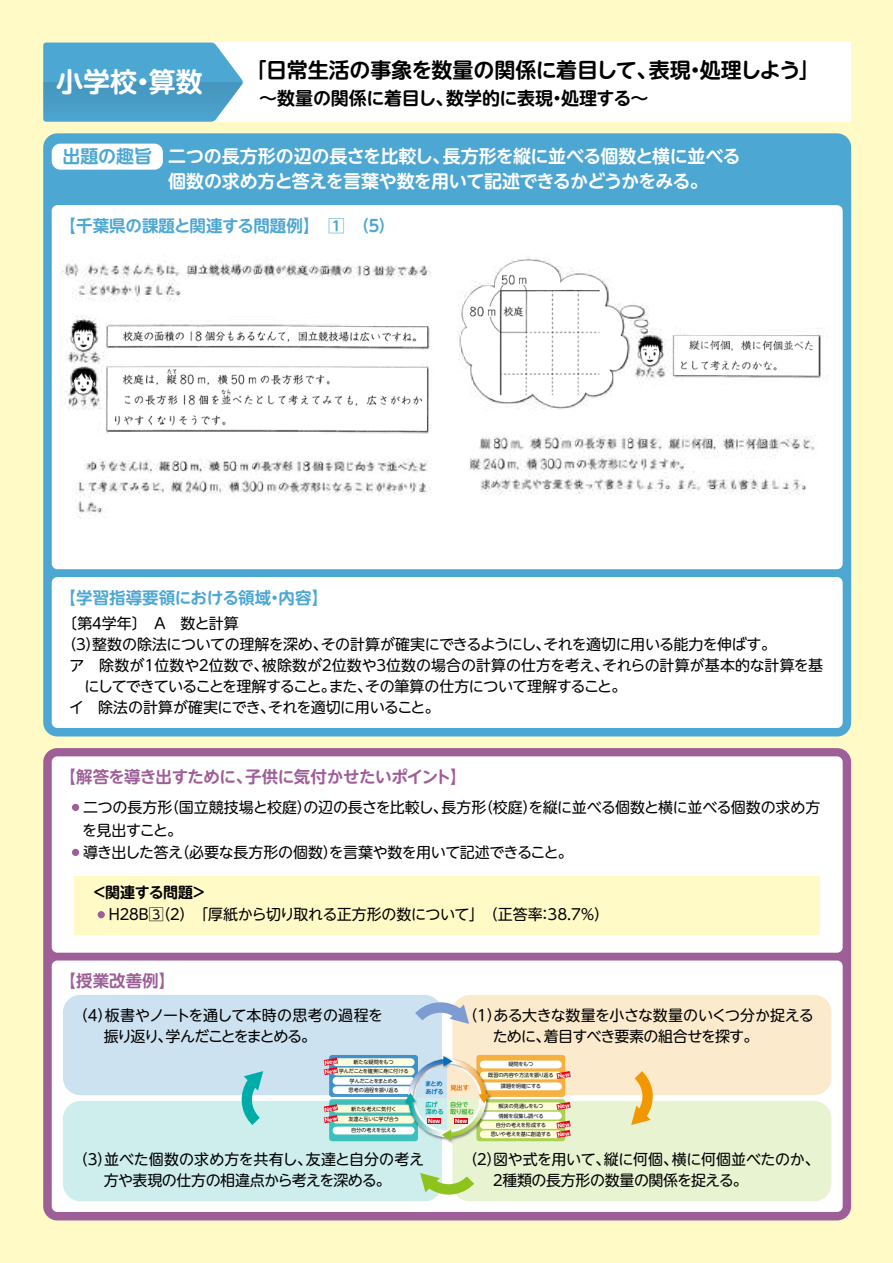
<style>
.page{position:relative;width:893px;height:1263px;background:#fffac6}
.page>*{position:absolute;margin:0;border:0;box-sizing:border-box;transform-origin:0 0}
.t1{font:700 27px "UD Shin M Go Pr 6 N De";color:#fff}
.t2{font:700 21px "UD Shin M Go Pr 6 N De";letter-spacing:-.005em;color:#000}
.t3{font:700 18px/25.5px "UD Shin M Go Pr 6 N De";letter-spacing:-.025em;color:#fff}
.t4{font:700 18px "UD Shin M Go Pr 6 N De";letter-spacing:-.005em;color:#000}
.t5{font:700 18px "UD Shin M Go Pr 6 N De";color:#4da7d3}
.t6{font:700 16.5px "UD Shin M Go Pr 6 N De";color:#4da7d3}
.t7{font:700 16.5px "UD Shin M Go Pr 6 N De";letter-spacing:-.025em;color:#9e5f99}
.t8{font:15px/21px "UD Shin M Go Pr 6 N";letter-spacing:-.03em;color:#000}
.t9{font:15px/21px "UD Shin M Go Pr 6 N";letter-spacing:-.05em;color:#000}
.t10{font:15px/22.5px "UD Shin M Go Pr 6 N";letter-spacing:-.01em;color:#000}
.t11{font:15px "UD Shin M Go Pr 6 N";letter-spacing:-.005em;color:#000}
.t12{font:15px "UD Shin M Go Pr 6 N";letter-spacing:-.065em;color:#000}
.t13{font:700 15px "UD Shin M Go Pr 6 N De";letter-spacing:-.025em;color:#000}
.t14{font:700 6.3px/7.2px "UD Shin M Go Pr 6 N De";letter-spacing:-.025em;color:#44b034}
.t15{font:700 6.3px/7.2px "UD Shin M Go Pr 6 N De";letter-spacing:-.055em;color:#036eb8}
.t16{font:700 6.3px/7.2px "UD Shin M Go Pr 6 N De";color:#00a39e}
.t17{font:700 6.3px "UD Shin M Go Pr 6 N De";color:#ec6c00}
.t18{font:5.25px/9.3px "UD Shin M Go Pr 6 N";letter-spacing:-.04em;color:#000;text-align:center}
.t19{font:700 5.25px/9.1px "UD Shin Go Pr 6 N";color:#fff;text-align:center}
.s1{color:#9e5f99}
</style>
<div class="page">
<div style="left:211px;top:43px;width:640px;height:79px;background:#fff"></div>
<div style="left:43px;top:133px;width:808px;height:603px;background:#4da7d3;border-radius:14px"></div>
<div style="left:52px;top:205px;width:791px;height:364px;background:#fff;border-radius:6px"></div>
<div style="left:52px;top:577px;width:791px;height:151px;background:#fff;border-radius:6px"></div>
<div style="left:43px;top:748px;width:808px;height:472px;background:#9e5f99;border-radius:14px"></div>
<div style="left:52px;top:756px;width:791px;height:197px;background:#fff;border-radius:6px"></div>
<div style="left:52px;top:960px;width:791px;height:252px;background:#fff;border-radius:6px"></div>
<div style="left:63px;top:995px;width:379px;height:100px;background:#cde2f1;border-radius:18px"></div>
<div style="left:63px;top:1101px;width:379px;height:100px;background:#cdeeed;border-radius:18px"></div>
<div style="left:452px;top:995px;width:379px;height:100px;background:#fceacd;border-radius:18px"></div>
<div style="left:452px;top:1101px;width:379px;height:100px;background:#e8f3d2;border-radius:18px"></div>
<svg style="left:43px;top:43px;width:200px;height:79px;background:#58a8cf"></svg>
<div style="left:52px;top:144px;width:111px;height:26px;background:#fff;border-radius:9px"></div>
<div style="left:66px;top:798px;width:19px;height:19px;border:6px solid #fff;border-radius:50%"></div>
<div style="left:66px;top:843px;width:19px;height:19px;border:6px solid #fff;border-radius:50%"></div>
<div style="left:74px;top:876px;width:746px;height:58px;background:#fffac6"></div>
<div style="left:92px;top:905px;width:19px;height:19px;border:6px solid #fffac6;border-radius:50%"></div>
<img style="left:51px;top:254px;width:801px;height:265px">
<svg style="left:329px;top:1055px;width:89px;height:42px"></svg>
<div style="left:333px;top:1058px;width:82px;height:8px;background:#fffcda;border-radius:4px"></div>
<div style="left:333px;top:1067px;width:82px;height:8px;background:#fffcda;border-radius:4px"></div>
<div style="left:333px;top:1077px;width:82px;height:8px;background:#fff;border-radius:4px"></div>
<div style="left:333px;top:1086px;width:82px;height:8px;background:#fff;border-radius:4px"></div>
<svg style="left:329px;top:1099px;width:89px;height:42px"></svg>
<div style="left:333px;top:1105px;width:82px;height:7px;background:#fffcda;border-radius:4px"></div>
<div style="left:333px;top:1116px;width:82px;height:7px;background:#fffcda;border-radius:4px"></div>
<div style="left:333px;top:1126px;width:82px;height:8px;background:#fff;border-radius:4px"></div>
<svg style="left:476px;top:1055px;width:89px;height:42px"></svg>
<div style="left:480px;top:1060px;width:82px;height:8px;background:#fff;border-radius:4px"></div>
<div style="left:480px;top:1071px;width:82px;height:8px;background:#fffcda;border-radius:4px"></div>
<div style="left:480px;top:1082px;width:82px;height:8px;background:#fff;border-radius:4px"></div>
<svg style="left:476px;top:1099px;width:89px;height:42px"></svg>
<div style="left:480px;top:1102px;width:82px;height:8px;background:#fffcda;border-radius:4px"></div>
<div style="left:480px;top:1112px;width:82px;height:7px;background:#fff;border-radius:4px"></div>
<div style="left:480px;top:1121px;width:82px;height:8px;background:#fffcda;border-radius:4px"></div>
<div style="left:480px;top:1130px;width:82px;height:8px;background:#fffcda;border-radius:4px"></div>
<img style="left:403px;top:1054px;width:90px;height:89px">
<img style="left:405px;top:1056px;width:84px;height:84px">
<div style="left:454px;top:1118px;width:14px;height:6px;background:#e50011"></div>
<div style="left:427px;top:1118px;width:14px;height:6px;background:#e50011"></div>
<svg style="left:556px;top:1120px;width:15px;height:18px"></svg>
<svg style="left:631px;top:1071px;width:24px;height:54px"></svg>
<svg style="left:420px;top:1173px;width:54px;height:21px"></svg>
<svg style="left:239px;top:1071px;width:24px;height:54px"></svg>
<svg style="left:415px;top:1002px;width:54px;height:22px"></svg>
<svg style="left:556px;top:1071px;width:15px;height:8px"></svg>
<svg style="left:556px;top:1102px;width:15px;height:8px"></svg>
<svg style="left:324px;top:1104px;width:14px;height:19px"></svg>
<svg style="left:324px;top:1058px;width:14px;height:17px"></svg>
<h1 class="t1" style="left:56px;top:59px;width:148px">小学校・算数</h1>
<h2 class="t2" style="left:245px;top:52px;width:576px">「日常生活の事象を数量の関係に着目して、表現・処理しよう」</h2>
<p class="t4" style="left:259px;top:83px;width:391px">～数量の関係に着目し、数学的に表現・処理する～</p>
<p class="t5" style="left:62px;top:141px;width:91px">出題の趣旨</p>
<p class="t3" style="left:168px;top:142px;width:574px">二つの長方形の辺の長さを比較し、長方形を縦に並べる個数と横に並べる個数の求め方と答えを言葉や数を用いて記述できるかどうかをみる。</p>
<p class="t6" style="left:59px;top:211px;width:337px">【千葉県の課題と関連する問題例】　1 （５）</p>
<p class="t6" style="left:59px;top:583px;width:270px">【学習指導要領における領域・内容】</p>
<p class="t12" style="left:62px;top:611px;width:178px">〔第４学年〕　Ａ　数と計算</p>
<p class="t8" style="left:62px;top:633px;width:716px">（３）整数の除法についての理解を深め、その計算が確実にできるようにし、それを適切に用いる能力を伸ばす。</p>
<p class="t11" style="left:70px;top:653px;width:755px">ア　除数が1位数や２位数で、被除数が２位数や３位数の場合の計算の仕方を考え、それらの計算が基本的な計算を基</p>
<p class="t9" style="left:85px;top:675px;width:543px">にしてできていることを理解すること。また、その筆算の仕方について理解すること。</p>
<p class="t8" style="left:69px;top:696px;width:372px">イ　除法の計算が確実にでき、それを適切に用いること。</p>
<p class="t7" style="left:59px;top:763px;width:409px">【解答を導き出すために、子供に気付かせたいポイント】</p>
<p class="t10" style="left:68px;top:795px;width:754px"><span class="s1">●</span>二つの長方形（国立競技場と校庭）の辺の長さを比較し、長方形（校庭）を縦に並べる個数と横に並べる個数の求め方　を見出すこと。</p>
<p class="t8" style="left:68px;top:841px;width:506px"><span class="s1">●</span>導き出した答え（必要な長方形の個数）を言葉や数を用いて記述できること。</p>
<p class="t13" style="left:92px;top:879px;width:116px">＜関連する問題＞</p>
<p class="t8" style="left:94px;top:903px;width:517px"><span class="s1">●</span>Ｈ２８Ｂ3（２）　「厚紙から切り取れる正方形の数について」　（正答率：38.7％）</p>
<p class="t7" style="left:59px;top:967px;width:118px">【授業改善例】</p>
<p class="t9" style="left:104px;top:1004px;width:281px;text-indent:-30px">（４）板書やノートを通して本時の思考の過程を振り返り、学んだことをまとめる。</p>
<p class="t8" style="left:493px;top:1004px;width:323px;text-indent:-30px">（１）ある大きな数量を小さな数量のいくつ分か捉えるために、着目すべき要素の組合せを探す。</p>
<p class="t18" style="left:354px;top:1057px;width:42px">新たな疑問をもつ</p>
<p class="t18" style="left:349px;top:1076px;width:52px;text-align:left">学んだことをまとめる思考の過程を振り返る</p>
<p class="t18" style="left:348px;top:1103px;width:52px;line-height:10.9px">新たな考えに気付く友達と互いに学び合う自分の考えを伝える</p>
<p class="t18" style="left:339px;top:1066px;width:71px">学んだことを確実に身に付ける</p>
<p class="t15" style="left:425px;top:1080px;width:20px">まとめあげる</p>
<p class="t17" style="left:450px;top:1082px;width:20px">見出す</p>
<p class="t19" style="left:428px;top:1116px;width:14px">New</p>
<p class="t19" style="left:455px;top:1116px;width:14px">New</p>
<p class="t16" style="left:425px;top:1100px;width:20px">広げ深める</p>
<p class="t14" style="left:450px;top:1100px;width:25px">自分で取り組む</p>
<p class="t18" style="left:488px;top:1058px;width:67px;line-height:10.9px">疑問をもつ<br>既習の内容や方法を振り返る課題を明確にする</p>
<p class="t18" style="left:491px;top:1101px;width:62px">解決の見通しをもつ<br>情報を収集し調べる<br>自分の考えを形成する<br>思いや考えを基に創造する</p>
<p class="t19" style="left:555px;top:1121px;width:15px;rotate:-10deg">New<br>New</p>
<p class="t8" style="left:73px;top:1148px;width:352px;text-align:center">（３）並べた個数の求め方を共有し、友達と自分の考え方や表現の仕方の相違点から考えを深める。</p>
<p class="t8" style="left:490px;top:1148px;width:331px;text-indent:-28px">（２）図や式を用いて、縦に何個、横に何個並べたのか、<br>２種類の長方形の数量の関係を捉える。</p>
</div>
